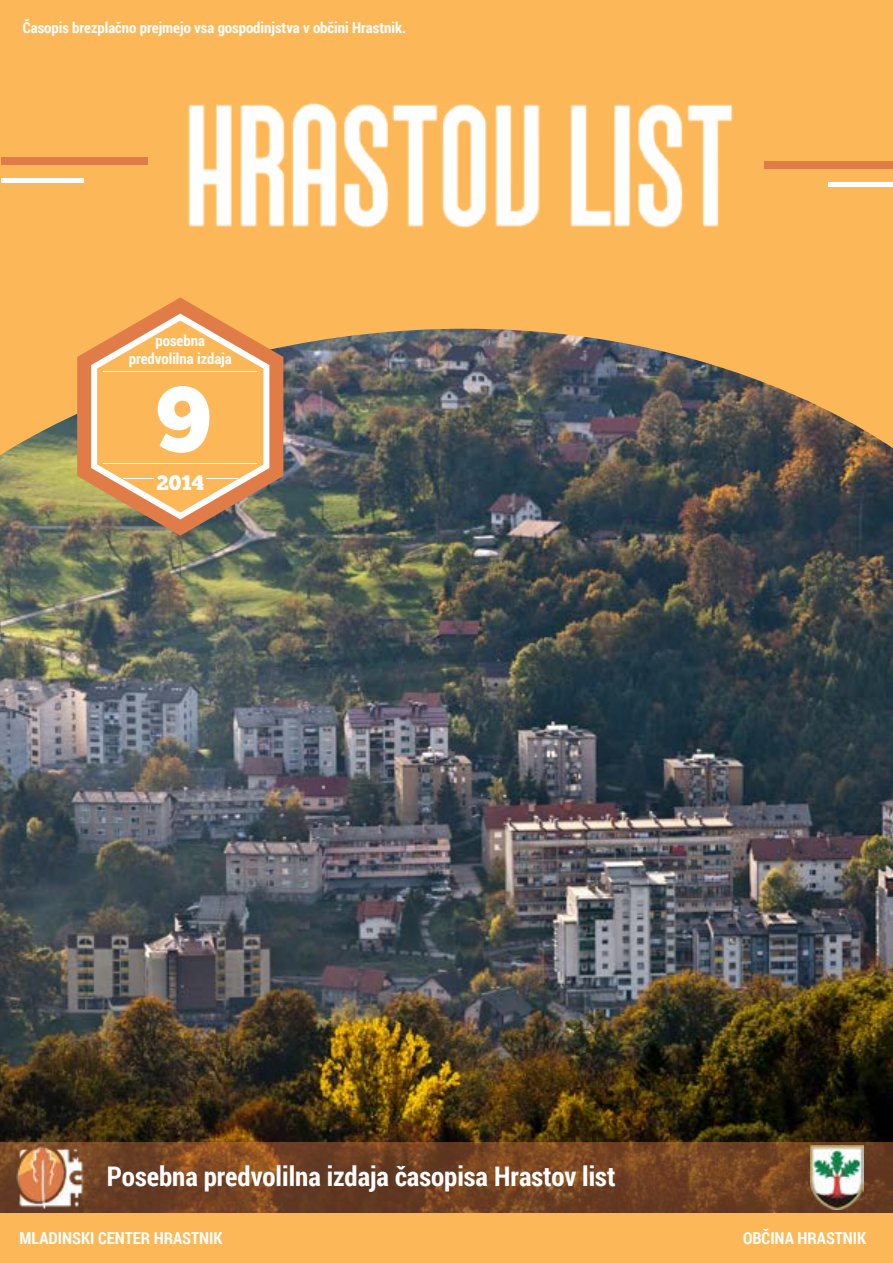
<style>
.page{position:relative;width:893px;height:1263px;background:#fff}
.page>*{position:absolute;margin:0;border:0;box-sizing:border-box;transform-origin:0 0}
.t1{font:93px "Chunk Five";color:#fff}
.t2{font:700 27px "Roboto Condensed";color:#fff}
.t3{font:21px "Chunk Five";color:#fff}
.t4{font:700 16.5px "Roboto Condensed";color:#fff}
.t5{font:700 15px/18px "Roboto Condensed";color:#fff;text-align:center}
</style>
<div class="page">
<img style="left:0;top:461px;width:893px;height:682px">
<svg style="left:0;top:1143px;width:893px;height:71px;background:#734423"></svg>
<div style="left:0;top:1214px;width:893px;height:49px;background:#fcb858"></div>
<svg style="left:0;top:0;width:893px;height:461px;background:#d6a259"></svg>
<img style="left:810px;top:1145px;width:54px;height:64px">
<svg style="left:77px;top:297px;width:206px;height:239px;background:#c48f57"></svg>
<svg style="left:86px;top:310px;width:186px;height:213px;background:#eeb165"></svg>
<hr style="left:104px;top:371px;width:153px;height:1px;background:#fff">
<hr style="left:104px;top:463px;width:153px;height:1px;background:#fff">
<hr style="left:123px;top:478px;width:30px;height:1px;background:#fff">
<hr style="left:206px;top:478px;width:32px;height:1px;background:#fff">
<div style="left:765px;top:161px;width:128px;height:8px;background:#e07c48"></div>
<div style="left:1px;top:157px;width:146px;height:8px;background:#e07c48"></div>
<hr style="left:1px;top:178px;width:83px;height:4px;background:#fff">
<hr style="left:828px;top:182px;width:65px;height:4px;background:#fff">
<img style="left:168px;top:90px;width:579px;height:153px">
<img style="left:9px;top:1139px;width:82px;height:75px">
<p class="t5" style="left:23px;top:18px;width:385px">Časopis brezplačno prejmejo vsa gospodinjstva v občini Hrastnik.</p>
<p class="t5" style="left:129px;top:331px;width:104px">posebna predvolilna izdaja</p>
<h1 class="t1" style="left:156px;top:364px;width:56px">9</h1>
<h3 class="t3" style="left:156px;top:470px;width:49px">2014</h3>
<h2 class="t2" style="left:107px;top:1157px;width:510px">Posebna predvolilna izdaja časopisa Hrastov list</h2>
<p class="t4" style="left:20px;top:1226px;width:205px">MLADINSKI CENTER HRASTNIK</p>
<p class="t4" style="left:743px;top:1226px;width:125px">OBČINA HRASTNIK</p>
</div>
